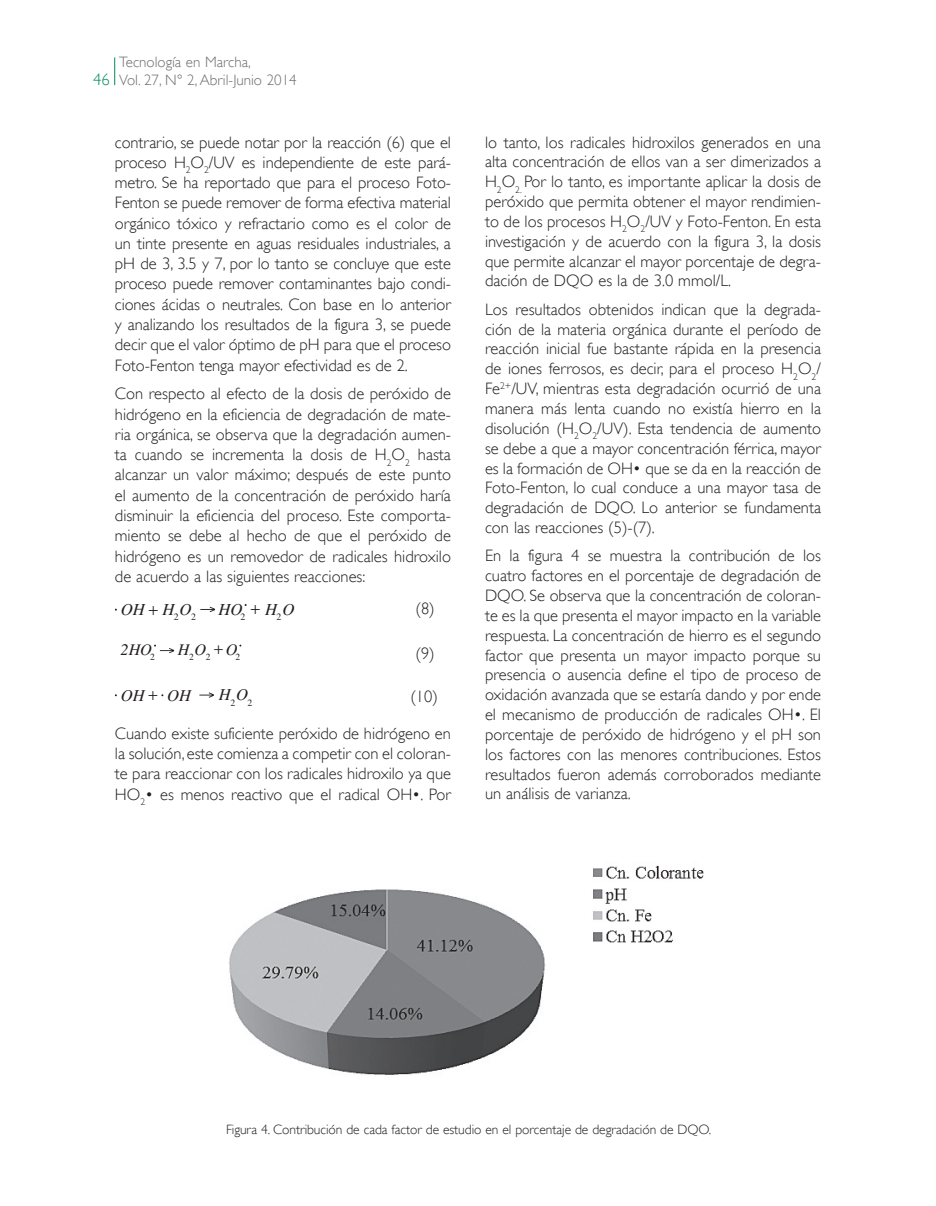
<style>
.page{position:relative;width:936px;height:1206px;background:#fff}
.page>*{position:absolute;margin:0;border:0;box-sizing:border-box;transform-origin:0 0}
.t1{font:italic 16.8px "Times";color:#231f20}
._7_texto{font:300 16.5px/19.8px "Gill Sans";color:#231f20;text-align:justify}
.t2{font:italic 16.5px "Times";color:#231f20}
.t3{font:italic 16.2px "Times";color:#231f20}
.t4{font:300 15px/18px "Gill Sans";color:#6c6d70}
._8_titulos_cuadros{font:300 13.5px "Gill Sans";letter-spacing:-.005em;color:#231f20}
.s1{font-size:16.5px;color:#008a5e}
</style>
<div class="page">
<svg style="left:114px;top:57px;width:1px;height:28px"></svg>
<svg style="left:200px;top:606px;width:15px;height:6px"></svg>
<svg style="left:154px;top:644px;width:20px;height:9px"></svg>
<svg style="left:199px;top:692px;width:15px;height:5px"></svg>
<img style="left:229px;top:865px;width:475px;height:210px">
<p class="t4" style="left:93px;top:53px;width:205px;text-indent:26px">Tecnología en Marcha,<br><span class="s1">46</span> Vol. 27, N° 2, Abril-Junio 2014</p>
<p class="_7_texto" style="left:115px;top:132px;width:337px;line-height:20.2px">contrario, se puede notar por la reacción (6) que el proceso H<sub>2</sub>O<sub>2</sub>/UV es independiente de este pará&shy;metro. Se ha reportado que para el proceso Foto-Fenton se puede remover de forma efectiva material orgánico tóxico y refractario como es el color de un tinte presente en aguas residuales industriales, a pH de 3, 3.5 y 7, por lo tanto se concluye que este proceso puede remover contaminantes bajo condi&shy;ciones ácidas o neutrales. Con base en lo anterior y analizando los resultados de la figura 3, se puede decir que el valor óptimo de pH para que el proceso Foto-Fenton tenga mayor efectividad es de 2.</p>
<p class="_7_texto" style="left:115px;top:383px;width:337px;line-height:20.2px">Con respecto al efecto de la dosis de peróxido de hidrógeno en la eficiencia de degradación de mate&shy;ria orgánica, se observa que la degradación aumen&shy;ta cuando se incrementa la dosis de H<sub>2</sub>O<sub>2</sub> hasta alcanzar un valor máximo; después de este punto el aumento de la concentración de peróxido haría disminuir la eficiencia del proceso. Este comporta&shy;miento se debe al hecho de que el peróxido de hidrógeno es un removedor de radicales hidroxilo de acuerdo a las siguientes reacciones:</p>
<p class="t1" style="left:121px;top:600px;width:77px">OH H<sub>2</sub>O<sub>2</sub></p>
<p class="t1" style="left:218px;top:600px;width:77px">HO<sub>2</sub> H<sub>2</sub>O</p>
<p class="_7_texto" style="left:415px;top:598px;width:21px">(8)</p>
<p class="t3" style="left:120px;top:640px;width:36px">2HO<sub>2</sub></p>
<p class="t3" style="left:178px;top:640px;width:64px">H<sub>2</sub>O<sub>2</sub> O<sub>2</sub></p>
<p class="_7_texto" style="left:415px;top:643px;width:21px">(9)</p>
<p class="t2" style="left:219px;top:685px;width:35px">H<sub>2</sub>O<sub>2</sub></p>
<p class="t2" style="left:121px;top:686px;width:25px">OH</p>
<p class="t2" style="left:167px;top:686px;width:25px">OH</p>
<p class="_7_texto" style="left:410px;top:686px;width:29px">(10)</p>
<p class="_7_texto" style="left:115px;top:723px;width:337px;line-height:20.2px">Cuando existe suficiente peróxido de hidrógeno en la solución, este comienza a competir con el coloran&shy;te para reaccionar con los radicales hidroxilo ya que HO<sub>2</sub>• es menos reactivo que el radical OH•. Por</p>
<p class="_7_texto" style="left:485px;top:132px;width:337px">lo tanto, los radicales hidroxilos generados en una alta concentración de ellos van a ser dimerizados a H<sub>2</sub>O<sub>2.</sub> Por lo tanto, es importante aplicar la dosis de peróxido que permita obtener el mayor rendimien&shy;to de los procesos H<sub>2</sub>O<sub>2</sub>/UV y Foto-Fenton. En esta investigación y de acuerdo con la figura 3, la dosis que permite alcanzar el mayor porcentaje de degra&shy;dación de DQO es la de 3.0 mmol/L.</p>
<p class="_7_texto" style="left:485px;top:299px;width:337px">Los resultados obtenidos indican que la degrada&shy;ción de la materia orgánica durante el período de reacción inicial fue bastante rápida en la presencia de iones ferrosos, es decir, para el proceso H<sub>2</sub>O<sub>2</sub>/ Fe<sup>2+</sup>/UV, mientras esta degradación ocurrió de una manera más lenta cuando no existía hierro en la disolución (H<sub>2</sub>O<sub>2</sub>/UV). Esta tendencia de aumento se debe a que a mayor concentración férrica, mayor es la formación de OH• que se da en la reacción de Foto-Fenton, lo cual conduce a una mayor tasa de degradación de DQO. Lo anterior se fundamenta con las reacciones (5)-(7).</p>
<p class="_7_texto" style="left:485px;top:545px;width:337px">En la figura 4 se muestra la contribución de los cuatro factores en el porcentaje de degradación de DQO. Se observa que la concentración de coloran&shy;te es la que presenta el mayor impacto en la variable respuesta. La concentración de hierro es el segundo factor que presenta un mayor impacto porque su presencia o ausencia define el tipo de proceso de oxidación avanzada que se estaría dando y por ende el mecanismo de producción de radicales OH•. El porcentaje de peróxido de hidrógeno y el pH son los factores con las menores contribuciones. Estos resultados fueron además corroborados mediante un análisis de varianza.</p>
<p class="_8_titulos_cuadros" style="left:226px;top:1120px;width:486px">Figura 4. Contribución de cada factor de estudio en el porcentaje de degradación de DQO.</p>
</div>
